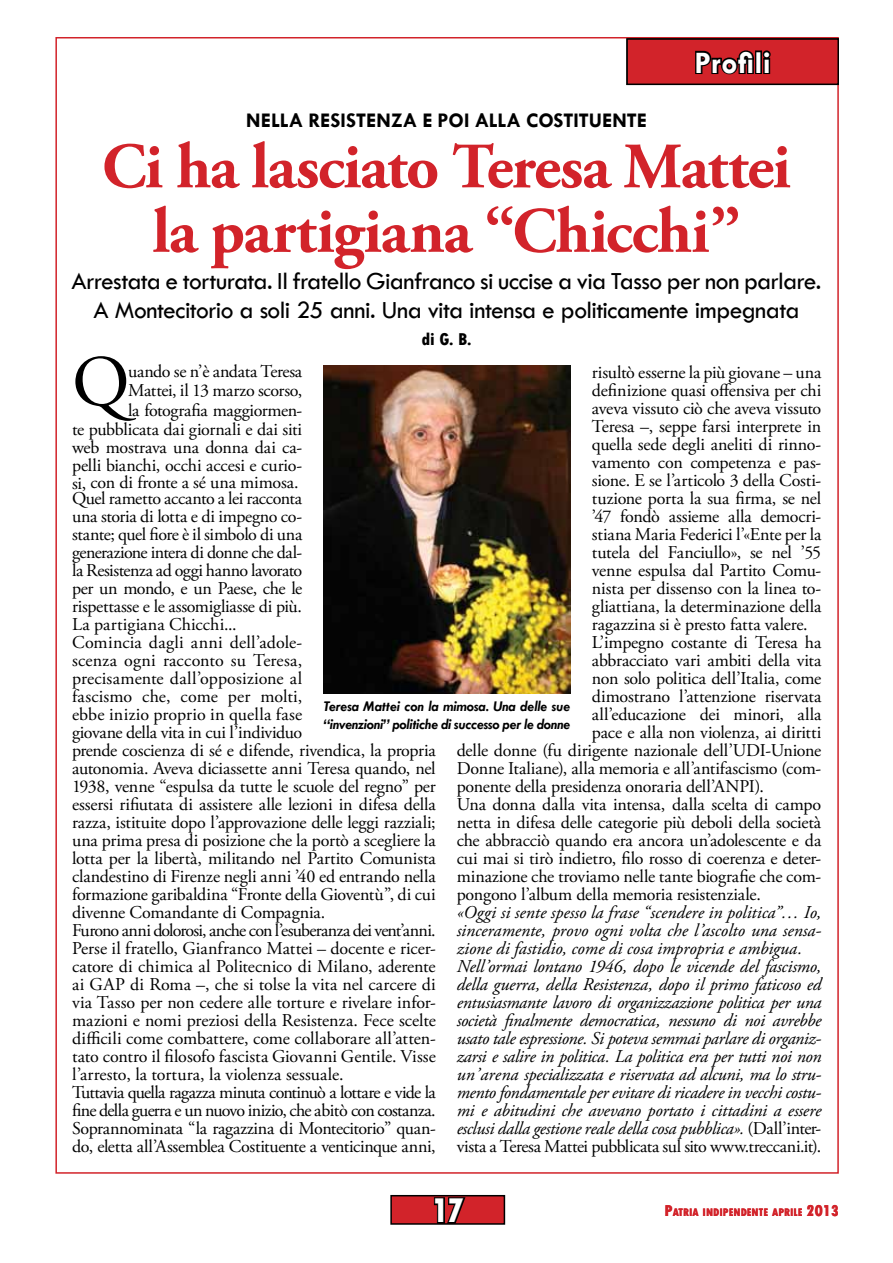
<style>
.page{position:relative;width:893px;height:1263px;background:#fff}
.page>*{position:absolute;margin:0;border:0;box-sizing:border-box;transform-origin:0 0}
.t1{font:72.3px "Adobe Garamond Pro";color:#000}
.t2{font:700 64.5px/64.5px "Adobe Garamond Pro";letter-spacing:-.025em;color:#d2232a;text-align:center}
.t3{font:800 condensed 36px "Tw Cen";color:#fff}
.t4{font:700 31.5px "Tw Cen";color:#fff}
.t5{font:25.5px/28.5px "Tw Cen";letter-spacing:-.025em;color:#000;text-align:center}
.t6{font:700 21px "Tw Cen";letter-spacing:-.005em;color:#000}
.t7{font:18px "Adobe Garamond Pro";letter-spacing:-.01em;color:#000}
.t8{font:italic 18px/18px "Adobe Garamond Pro";letter-spacing:-.015em;color:#000}
.t9{font:18px "Adobe Garamond Pro";letter-spacing:.01em;color:#000}
.t10{font:18px "Adobe Garamond Pro";letter-spacing:-.035em;color:#000}
.t11{font:18px "Adobe Garamond Pro";letter-spacing:-.045em;color:#000}
.t12{font:18px "Adobe Garamond Pro";letter-spacing:-.04em;color:#000}
.t13{font:18px "Adobe Garamond Pro";letter-spacing:-.03em;color:#000}
.t14{font:18px "Adobe Garamond Pro";letter-spacing:.015em;color:#000}
.t15{font:800 condensed 18px "Tw Cen";color:#000}
.t16{font:italic 700 15px/18px "Tw Cen";letter-spacing:-.015em;color:#000}
.t17{font:800 condensed 11.55px "Tw Cen";color:#d2232a}
.s1{font-style:normal}
.s2{font-size:16.5px}
</style>
<div class="page">
<div style="left:391px;top:1196px;width:113px;height:28px;background:#d2232a"></div>
<svg style="left:433px;top:1198px;width:33px;height:24px"></svg>
<div style="left:390px;top:1195px;width:115px;height:30px;border:2px solid #000"></div>
<img style="left:324px;top:366px;width:246px;height:327px">
<div style="left:627px;top:39px;width:211px;height:45px;background:#d2232a"></div>
<svg style="left:695px;top:50px;width:76px;height:25px"></svg>
<div style="left:626px;top:38px;width:213px;height:47px;border:2px solid #000"></div>
<h3 class="t4" style="left:694px;top:44px;width:78px">PROFILI</h3>
<p class="t6" style="left:246px;top:108px;width:400px">NELLA RESISTENZA E POI ALLA COSTITUENTE</p>
<h2 class="t2" style="left:102px;top:136px;width:690px">Ci ha lasciato Teresa Mattei la partigiana “Chicchi”</h2>
<h3 class="t5" style="left:72px;top:267px;width:751px">Arrestata e torturata. Il fratello Gianfranco si uccise a via Tasso per non parlare.<br>A Montecitorio a soli 25 anni. Una vita intensa e politicamente impegnata</h3>
<p class="t15" style="left:422px;top:329px;width:51px">di G. B.</p>
<h1 class="t1" style="left:72px;top:339px;width:59px">Q</h1>
<p class="t7" style="left:128px;top:360px;width:176px">uando se n’è andata Teresa</p>
<p class="t7" style="left:128px;top:379px;width:176px">Mattei, il 13 marzo scorso,</p>
<p class="t7" style="left:128px;top:399px;width:176px">la fotografia maggiormen-</p>
<p class="t7" style="left:72px;top:418px;width:232px">te pubblicata dai giornali e dai siti</p>
<p class="t7" style="left:72px;top:436px;width:232px">web mostrava una donna dai ca-</p>
<p class="t7" style="left:72px;top:454px;width:232px">pelli bianchi, occhi accesi e curio-</p>
<p class="t7" style="left:72px;top:471px;width:228px">si, con di fronte a sé una mimosa.</p>
<p class="t7" style="left:72px;top:487px;width:232px">Quel rametto accanto a lei racconta</p>
<p class="t7" style="left:72px;top:505px;width:232px">una storia di lotta e di impegno co-</p>
<p class="t7" style="left:72px;top:523px;width:232px">stante; quel fiore è il simbolo di una</p>
<p class="t10" style="left:72px;top:541px;width:232px">generazione intera di donne che dal-</p>
<p class="t13" style="left:72px;top:559px;width:232px">la Resistenza ad oggi hanno lavorato</p>
<p class="t7" style="left:72px;top:577px;width:232px">per un mondo, e un Paese, che le</p>
<p class="t7" style="left:72px;top:595px;width:231px">rispettasse e le assomigliasse di più.</p>
<p class="t9" style="left:72px;top:613px;width:166px">La partigiana Chicchi...</p>
<p class="t14" style="left:72px;top:631px;width:232px">Comincia dagli anni dell’adole-</p>
<p class="t9" style="left:72px;top:649px;width:232px">scenza ogni racconto su Teresa,</p>
<p class="t9" style="left:72px;top:667px;width:232px">precisamente dall’opposizione al</p>
<p class="t7" style="left:72px;top:685px;width:232px">fascismo che, come per molti,</p>
<p class="t9" style="left:72px;top:703px;width:232px">ebbe inizio proprio in quella fase</p>
<p class="t7" style="left:72px;top:721px;width:232px">giovane della vita in cui l’individuo</p>
<p class="t7" style="left:72px;top:739px;width:365px">prende coscienza di sé e difende, rivendica, la propria</p>
<p class="t7" style="left:72px;top:757px;width:365px">autonomia. Aveva diciassette anni Teresa quando, nel</p>
<p class="t7" style="left:72px;top:775px;width:365px">1938, venne “espulsa da tutte le scuole del regno” per</p>
<p class="t7" style="left:72px;top:793px;width:365px">essersi rifiutata di assistere alle lezioni in difesa della</p>
<p class="t7" style="left:72px;top:811px;width:365px">razza, istituite dopo l’approvazione delle leggi razziali;</p>
<p class="t7" style="left:72px;top:829px;width:365px">una prima presa di posizione che la portò a scegliere la</p>
<p class="t7" style="left:72px;top:847px;width:365px">lotta per la libertà, militando nel Partito Comunista</p>
<p class="t7" style="left:72px;top:865px;width:365px">clandestino di Firenze negli anni ’40 ed entrando nella</p>
<p class="t7" style="left:72px;top:883px;width:365px">formazione garibaldina “Fronte della Gioventù”, di cui</p>
<p class="t7" style="left:72px;top:901px;width:255px">divenne Comandante di Compagnia.</p>
<p class="t11" style="left:72px;top:919px;width:365px">Furono anni dolorosi, anche con l’esuberanza dei vent’anni.</p>
<p class="t7" style="left:72px;top:937px;width:365px">Perse il fratello, Gianfranco Mattei – docente e ricer-</p>
<p class="t7" style="left:72px;top:955px;width:365px">catore di chimica al Politecnico di Milano, aderente</p>
<p class="t7" style="left:72px;top:973px;width:365px">ai GAP di Roma –, che si tolse la vita nel carcere di</p>
<p class="t7" style="left:72px;top:991px;width:365px">via Tasso per non cedere alle torture e rivelare infor-</p>
<p class="t7" style="left:72px;top:1009px;width:365px">mazioni e nomi preziosi della Resistenza. Fece scelte</p>
<p class="t7" style="left:72px;top:1027px;width:365px">difficili come combattere, come collaborare all’atten-</p>
<p class="t7" style="left:72px;top:1045px;width:365px">tato contro il filosofo fascista Giovanni Gentile. Visse</p>
<p class="t7" style="left:72px;top:1063px;width:273px">l’arresto, la tortura, la violenza sessuale.</p>
<p class="t12" style="left:72px;top:1081px;width:365px">Tuttavia quella ragazza minuta continuò a lottare e vide la</p>
<p class="t10" style="left:72px;top:1099px;width:365px">fine della guerra e un nuovo inizio, che abitò con costanza.</p>
<p class="t7" style="left:72px;top:1117px;width:365px">Soprannominata “la ragazzina di Montecitorio” quan-</p>
<p class="t7" style="left:72px;top:1135px;width:365px">do, eletta all’Assemblea Costituente a venticinque anni,</p>
<p class="t7" style="left:592px;top:361px;width:231px">risultò esserne la più giovane – una</p>
<p class="t7" style="left:592px;top:379px;width:231px">definizione quasi offensiva per chi</p>
<p class="t7" style="left:592px;top:397px;width:231px">aveva vissuto ciò che aveva vissuto</p>
<p class="t7" style="left:592px;top:415px;width:231px">Teresa –, seppe farsi interprete in</p>
<p class="t7" style="left:592px;top:433px;width:231px">quella sede degli aneliti di rinno-</p>
<p class="t7" style="left:592px;top:451px;width:231px">vamento con competenza e pas-</p>
<p class="t7" style="left:592px;top:469px;width:231px">sione. E se l’articolo 3 della Costi-</p>
<p class="t7" style="left:592px;top:487px;width:231px">tuzione porta la sua firma, se nel</p>
<p class="t7" style="left:592px;top:505px;width:231px">’47 fondò assieme alla democri-</p>
<p class="t7" style="left:592px;top:523px;width:231px">stiana Maria Federici l’«Ente per la</p>
<p class="t7" style="left:592px;top:541px;width:231px">tutela del Fanciullo», se nel ’55</p>
<p class="t7" style="left:592px;top:559px;width:231px">venne espulsa dal Partito Comu-</p>
<p class="t7" style="left:592px;top:577px;width:231px">nista per dissenso con la linea to-</p>
<p class="t7" style="left:592px;top:595px;width:231px">gliattiana, la determinazione della</p>
<p class="t7" style="left:592px;top:613px;width:217px">ragazzina si è presto fatta valere.</p>
<p class="t7" style="left:592px;top:631px;width:231px">L’impegno costante di Teresa ha</p>
<p class="t7" style="left:592px;top:649px;width:231px">abbracciato vari ambiti della vita</p>
<p class="t7" style="left:592px;top:667px;width:231px">non solo politica dell’Italia, come</p>
<p class="t7" style="left:592px;top:685px;width:231px">dimostrano l’attenzione riservata</p>
<p class="t7" style="left:592px;top:703px;width:231px">all’educazione dei minori, alla</p>
<p class="t7" style="left:592px;top:721px;width:231px">pace e alla non violenza, ai diritti</p>
<p class="t7" style="left:457px;top:739px;width:366px">delle donne (fu dirigente nazionale dell’UDI-Unione</p>
<p class="t7" style="left:457px;top:757px;width:366px">Donne Italiane), alla memoria e all’antifascismo (com-</p>
<p class="t7" style="left:457px;top:775px;width:309px">ponente della presidenza onoraria dell’ANPI).</p>
<p class="t7" style="left:457px;top:793px;width:366px">Una donna dalla vita intensa, dalla scelta di campo</p>
<p class="t7" style="left:457px;top:811px;width:366px">netta in difesa delle categorie più deboli della società</p>
<p class="t7" style="left:457px;top:829px;width:366px">che abbracciò quando era ancora un’adolescente e da</p>
<p class="t7" style="left:457px;top:847px;width:366px">cui mai si tirò indietro, filo rosso di coerenza e deter-</p>
<p class="t7" style="left:457px;top:865px;width:366px">minazione che troviamo nelle tante biografie che com-</p>
<p class="t7" style="left:457px;top:883px;width:306px">pongono l’album della memoria resistenziale.</p>
<p class="t8" style="left:457px;top:904px;width:366px">«Oggi si sente spesso la frase “scendere in politica”… Io, sinceramente, provo ogni volta che l’ascolto una sensa&shy;zione di fastidio, come di cosa impropria e ambigua.<br>Nell’ormai lontano 1946, dopo le vicende del fascismo, della guerra, della Resistenza, dopo il primo faticoso ed entusiasmante lavoro di organizzazione politica per una società finalmente democratica, nessuno di noi avrebbe usato tale espressione. Si poteva semmai parlare di organiz&shy;zarsi e salire in politica. La politica era per tutti noi non un’arena specializzata e riservata ad alcuni, ma lo stru&shy;mento fondamentale per evitare di ricadere in vecchi costu&shy;mi e abitudini che avevano portato i cittadini a essere esclusi dalla gestione reale della cosa pubblica». <span class="s1">(Dall’inter&shy;vista a Teresa Mattei pubblicata sul sito www.treccani.it).</span></p>
<p class="t16" style="left:324px;top:696px;width:248px">Teresa Mattei con la mimosa. Una delle sue “invenzioni” politiche di successo per le donne</p>
<h3 class="t3" style="left:432px;top:1189px;width:34px">17</h3>
<p class="t17" style="left:664px;top:1205px;width:176px"><span class="s2">P</span>ATRIA INDIPENDENTE APRILE <span class="s2">2013</span></p>
</div>
